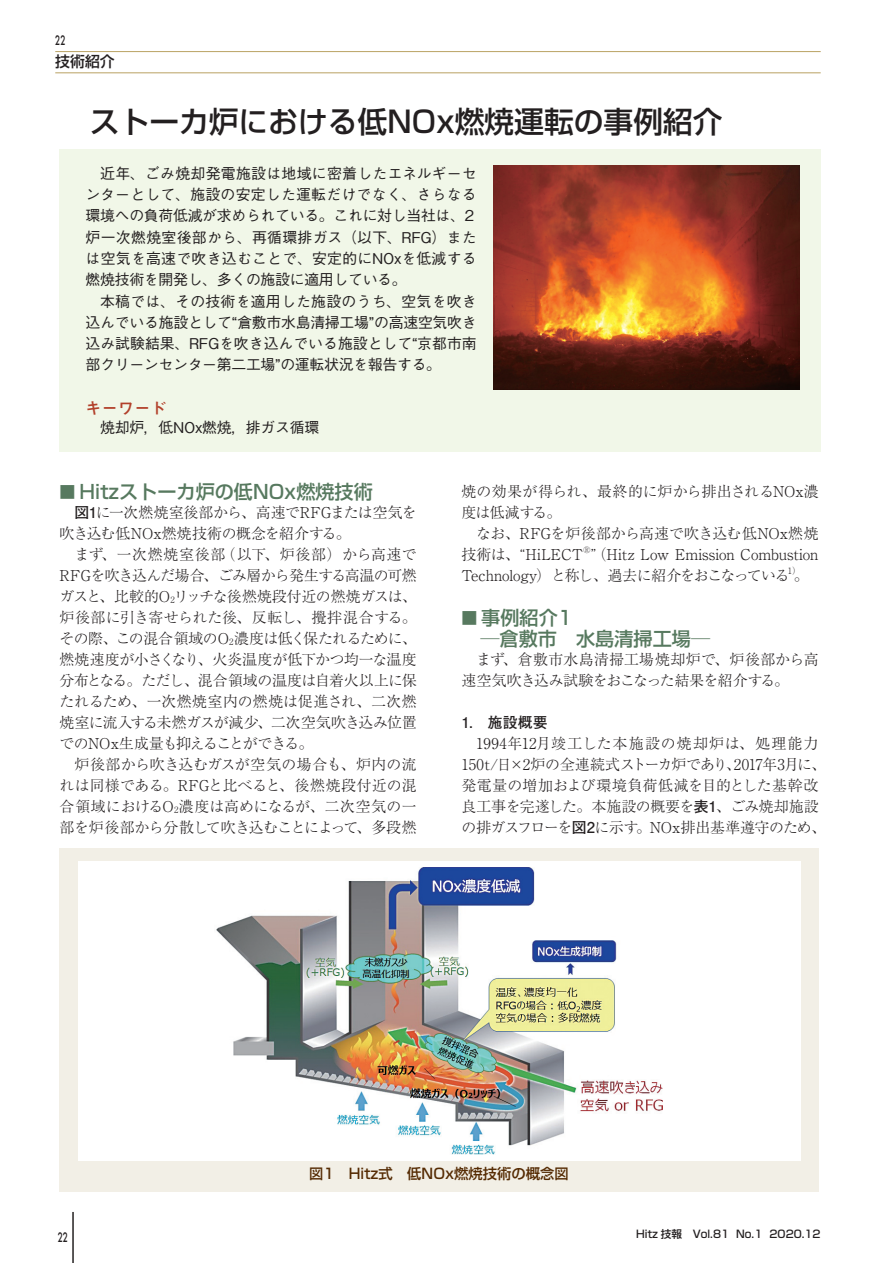
<style>
.page{position:relative;width:893px;height:1263px;background:#fff}
.page>*{position:absolute;margin:0;border:0;box-sizing:border-box;transform-origin:0 0}
.t1{font:29.7px "Shin Go Pr 5 Medium 90 pv RKSJ H";color:#231f20}
.t2{font:19.2px/21px "Shin Go Pro Medium 90 pv RKSJ H";color:#57795f}
.t3{font:15.9px "Mi Go MB1 Std De Bold 90 pv RKSJ H";letter-spacing:.025em;color:#b2402a}
.t4{font:14.85px/21px "Ryumin Pr 5 Light 90 pv RKSJ H";letter-spacing:-.01em;color:#231f20}
.t5{font:14.85px/21.3px "Gothic BBB Pr 6 Medium 90 pv RKSJ H";color:#231f20}
.t6{font:14.85px "Gothic BBB Pr 6 Medium 90 pv RKSJ H";letter-spacing:-.02em;color:#231f20}
.t7{font:14.85px "Futo Go B101 Pr 6 Bold 90 pv RKSJ H";color:#231f20}
.t8{font:14.85px "Shin Go Pro Medium 90 pv RKSJ H";color:#231f20}
.t9{font:14.4px "Shin Go Pr 5 Medium 90 pv RKSJ H";color:#552b03}
.t10{font:500 12.75px "Futura";color:#231f20;scale:.65 1}
.t11{font:10.65px "Shin Go Pro Medium 90 pv RKSJ H";color:#231f20}
.t12{font:8.7px "Ryumin Pr 5 Light 90 pv RKSJ H";color:#231f20}
.s1{font-size:15.9px}
.s2{font-family:"Futo Go B101 Pr 6 Bold 90 pv RKSJ H"}
.s3{font-size:8.7px}
</style>
<div class="page">
<hr style="left:72px;top:1212px;width:2px;height:51px;background:#231f20">
<hr style="left:55px;top:51px;width:766px;height:1px;background:#bea86d">
<hr style="left:55px;top:72px;width:766px;height:1px;background:#bea86d">
<div style="left:60px;top:149px;width:761px;height:303px;background:#f1f7e8"></div>
<img style="left:493px;top:166px;width:306px;height:224px">
<div style="left:60px;top:848px;width:759px;height:344px;background:#f2efe6"></div>
<div style="left:78px;top:861px;width:722px;height:299px;background:#fff"></div>
<img style="left:216px;top:867px;width:447px;height:287px">
<p class="t10" style="left:55px;top:32px;width:17px">22</p>
<p class="t8" style="left:55px;top:56px;width:61px">技術紹介</p>
<h1 class="t1" style="left:90px;top:110px;width:634px">ストーカ炉における低NOx燃焼運転の事例紹介</h1>
<p class="t5" style="left:86px;top:165px;width:393px">　近年、ごみ焼却発電施設は地域に密着したエネルギーセンターとして、施設の安定した運転だけでなく、さらなる環境への負荷低減が求められている。これに対し当社は、2炉一次燃焼室後部から、再循環排ガス（以下、RFG）または空気を高速で吹き込むことで、安定的にNOxを低減する燃焼技術を開発し、多くの施設に適用している。<br>　本稿では、その技術を適用した施設のうち、空気を吹き込んでいる施設として“倉敷市水島清掃工場”の高速空気吹き込み試験結果、RFGを吹き込んでいる施設として“京都市南部クリーンセンター第二工場”の運転状況を報告する。</p>
<p class="t3" style="left:86px;top:402px;width:83px">キーワード</p>
<p class="t6" style="left:86px;top:422px;width:235px">　焼却炉，低NOx燃焼，排ガス循環</p>
<p class="t2" style="left:60px;top:484px;width:315px"><span class="s1">■</span> Hitzストーカ炉の低NOx燃焼技術</p>
<p class="t4" style="left:60px;top:504px;width:359px;text-indent:15px"><span class="s2">図1</span>に一次燃焼室後部から、高速でRFGまたは空気を吹き込む低NOx燃焼技術の概念を紹介する。<br>　まず、一次燃焼室後部（以下、炉後部）から高速で<br>RFGを吹き込んだ場合、ごみ層から発生する高温の可燃ガスと、比較的O<span class="s3">2</span>リッチな後燃焼段付近の燃焼ガスは、炉後部に引き寄せられた後、反転し、攪拌混合する。その際、この混合領域のO<span class="s3">2</span>濃度は低く保たれるために、燃焼速度が小さくなり、火炎温度が低下かつ均一な温度分布となる。ただし、混合領域の温度は自着火以上に保たれるため、一次燃焼室内の燃焼は促進され、二次燃焼室に流入する未燃ガスが減少、二次空気吹き込み位置でのNOx生成量も抑えることができる。<br>　炉後部から吹き込むガスが空気の場合も、炉内の流れは同様である。RFGと比べると、後燃焼段付近の混合領域におけるO<span class="s3">2</span>濃度は高めになるが、二次空気の一部を炉後部から分散して吹き込むことによって、多段燃</p>
<p class="t4" style="left:461px;top:483px;width:359px">焼の効果が得られ、最終的に炉から排出されるNOx濃度は低減する。<br>　なお、RFGを炉後部から高速で吹き込む低NOx燃焼技術は、“HiLECT</p>
<p class="t12" style="left:583px;top:546px;width:9px">®</p>
<p class="t4" style="left:461px;top:546px;width:359px;text-indent:130px">”（Hitz Low Emission Combustion<br>Technology）と称し、過去に紹介をおこなっている。</p>
<p class="t12" style="left:788px;top:567px;width:14px">1）</p>
<p class="t2" style="left:461px;top:610px;width:250px"><span class="s1">■</span> 事例紹介1<br>　─倉敷市　水島清掃工場─</p>
<p class="t4" style="left:461px;top:651px;width:359px">　まず、倉敷市水島清掃工場焼却炉で、炉後部から高速空気吹き込み試験をおこなった結果を紹介する。</p>
<p class="t7" style="left:461px;top:717px;width:88px">1.　施設概要</p>
<p class="t4" style="left:461px;top:735px;width:366px">　1994年12月竣工した本施設の焼却炉は、処理能力<br>150t/日×2炉の全連続式ストーカ炉であり、2017年3月に、発電量の増加および環境負荷低減を目的とした基幹改良工事を完遂した。本施設の概要を<span class="s2">表1</span>、ごみ焼却施設の排ガスフローを<span class="s2">図2</span>に示す。NOx排出基準遵守のため、</p>
<p class="t9" style="left:309px;top:1168px;width:261px">図1　Hitz式　低NOx燃焼技術の概念図</p>
<p class="t10" style="left:58px;top:1229px;width:17px">22</p>
<p class="t11" style="left:636px;top:1230px;width:186px">Hitz 技報　Vol.81 No.1 2020.12</p>
</div>
